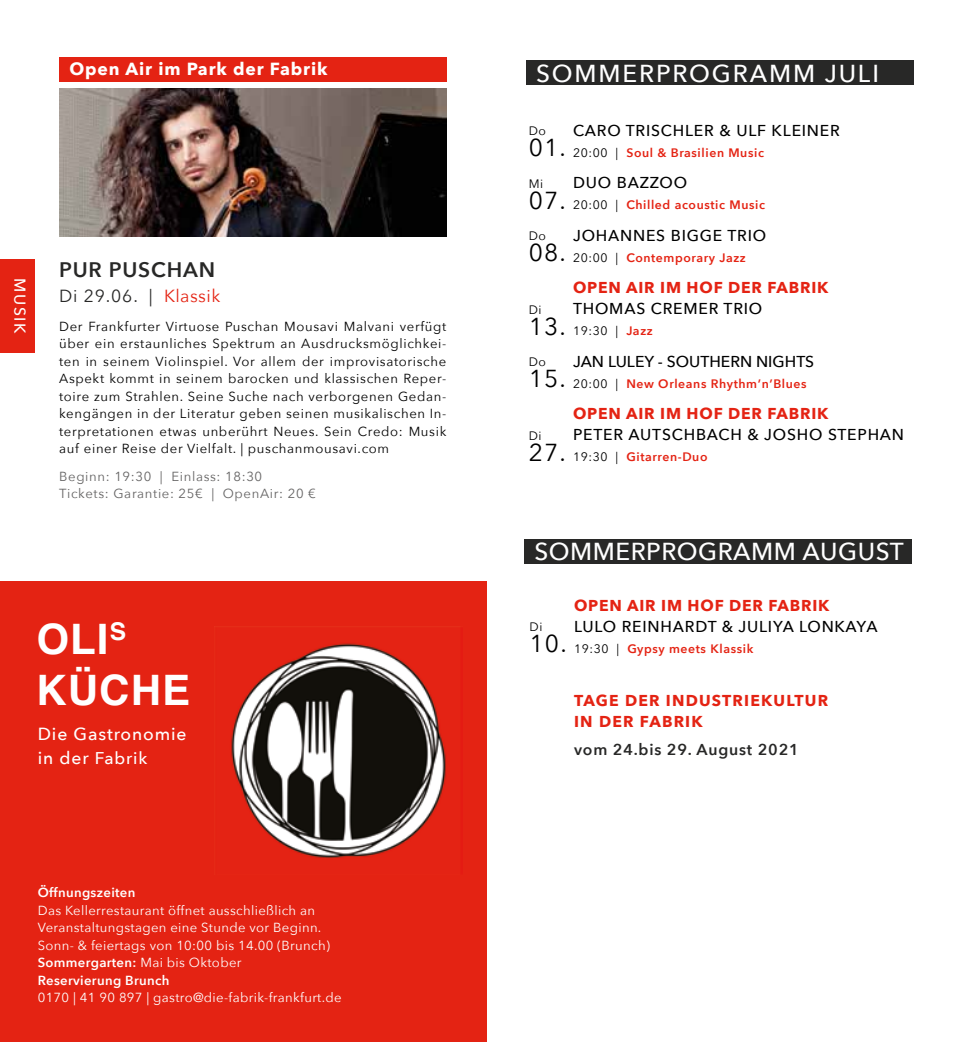
<style>
.page{position:relative;width:973px;height:1042px;background:#fff}
.page>*{position:absolute;margin:0;border:0;box-sizing:border-box;transform-origin:0 0}
.t1{font:700 42px/50.4px "Helvetica";letter-spacing:.025em;color:#fff}
.t2{font:24.5px "Avenir Next";letter-spacing:.05em;color:#000}
.t3{font:500 24.5px "Avenir Next";letter-spacing:.02em;color:#fff}
.t4{font:500 24.5px "Avenir Next";letter-spacing:.075em;color:#fff}
.t5{font:600 21px "Avenir Next";letter-spacing:.04em;color:#282827}
.t6{font:700 17.5px "Avenir Next";letter-spacing:.05em;color:#fff}
.t7{font:500 17.5px "Avenir Next";letter-spacing:.05em;color:#fff}
.t8{font:17.5px "Avenir Next";color:#282827}
.t9{font:17.5px "Avenir Next";letter-spacing:.025em;color:#e42313}
.t10{font:500 16.97px "Avenir Next";letter-spacing:.05em;color:#fff}
.t11{font:500 15.75px "Avenir Next";letter-spacing:.05em;color:#000}
.t12{font:700 15.75px "Avenir Next";letter-spacing:.05em;color:#e42313}
.t13{font:700 15.75px/21px "Avenir Next";letter-spacing:.075em;color:#e42313}
.t14{font:500 15.75px "Avenir Next";color:#000}
.t15{font:600 15.75px "Avenir Next";letter-spacing:.05em;color:#282827}
.t16{font:500 15.75px "Avenir Next";letter-spacing:.1em;color:#fff}
.t17{font:13.12px/17.5px "Avenir Next";letter-spacing:.05em;color:#000;text-align:justify}
.t18{font:13.12px/17.5px "Avenir Next";letter-spacing:.025em;color:#fff}
.t19{font:13.12px/17.5px "Avenir Next";letter-spacing:.05em;color:#646363}
.t20{font:600 13.12px "Avenir Next";letter-spacing:.025em;color:#fff}
.t21{font:600 12.25px "Avenir Next";letter-spacing:.05em;color:#e42313}
.t22{font:12.25px "Avenir Next";letter-spacing:.05em;color:#000}
.s1{font-size:17.5px}
.s2{font-weight:600}
.s3{font-weight:400;color:#000}
.s4{font-weight:600;color:#e42313}
</style>
<div class="page">
<div style="left:526px;top:60px;width:387px;height:25px;background:#282827"></div>
<div style="left:524px;top:539px;width:387px;height:25px;background:#282827"></div>
<div style="left:0;top:259px;width:35px;height:93px;background:#e42313"></div>
<div style="left:60px;top:57px;width:386px;height:25px;background:#e42313"></div>
<img style="left:59px;top:88px;width:387px;height:149px">
<div style="left:0;top:582px;width:486px;height:460px;background:#e42313"></div>
<img style="left:214px;top:626px;width:232px;height:233px">
<h3 class="t6" style="left:69px;top:54px;width:259px">Open Air im Park der Fabrik</h3>
<p class="t16" style="left:34px;top:278px;width:57px;rotate:90deg">MUSIK</p>
<h3 class="t5" style="left:59px;top:252px;width:157px">PUR PUSCHAN</h3>
<h3 class="t8" style="left:59px;top:281px;width:80px">Di 29.06.</h3>
<h3 class="t9" style="left:164px;top:281px;width:58px">Klassik</h3>
<p class="t17" style="left:59px;top:317px;width:388px">Der Frankfurter Virtuose Puschan Mousavi Malvani verfügt über ein erstaunliches Spektrum an Ausdrucksmöglichkei&shy;ten in seinem Violinspiel. Vor allem der improvisatorische Aspekt kommt in seinem barocken und klassischen Reper&shy;toire zum Strahlen. Seine Suche nach verborgenen Gedan&shy;kengängen in der Literatur geben seinen musikalischen In&shy;terpretationen etwas unberührt Neues. Sein Credo: Musik auf einer Reise der Vielfalt. | puschanmousavi.com</p>
<p class="t19" style="left:59px;top:467px;width:258px">Beginn: 19:30 | Einlass: 18:30<br>Tickets: Garantie: 25€ | OpenAir: 20 €</p>
<h1 class="t1" style="left:36px;top:615px;width:155px">OLI<sup>S<br></sup>KÜCHE</h1>
<h3 class="t7" style="left:38px;top:719px;width:150px">Die Gastronomie</h3>
<p class="t10" style="left:38px;top:744px;width:111px"><span class="s1">in der</span> Fabrik</p>
<p class="t20" style="left:38px;top:881px;width:99px">Öffnungszeiten</p>
<p class="t18" style="left:38px;top:900px;width:294px">Das Kellerrestaurant öffnet ausschließlich an Veranstaltungstagen eine Stunde vor Beginn.<br>Sonn- &amp; feiertags von 10:00 bis 14.00 (Brunch)<br><span class="s2">Sommergarten:</span> Mai bis Oktober<br><span class="s2">Reservierung Brunch</span></p>
<p class="t18" style="left:38px;top:988px;width:305px">0170 | 41 90 897 | gastro@die-fabrik-frankfurt.de</p>
<h2 class="t4" style="left:536px;top:52px;width:344px">SOMMERPROGRAMM JULI</h2>
<p class="t22" style="left:528px;top:121px;width:19px">Do</p>
<h2 class="t2" style="left:528px;top:127px;width:39px">01.</h2>
<p class="t22" style="left:528px;top:173px;width:16px">Mi</p>
<h2 class="t2" style="left:528px;top:180px;width:39px">07.</h2>
<p class="t22" style="left:528px;top:226px;width:19px">Do</p>
<h2 class="t2" style="left:528px;top:232px;width:39px">08.</h2>
<p class="t22" style="left:528px;top:299px;width:14px">Di</p>
<h2 class="t2" style="left:528px;top:306px;width:39px">13.</h2>
<p class="t22" style="left:528px;top:352px;width:19px">Do</p>
<h2 class="t2" style="left:528px;top:358px;width:39px">15.</h2>
<p class="t22" style="left:528px;top:425px;width:14px">Di</p>
<h2 class="t2" style="left:528px;top:432px;width:39px">27.</h2>
<p class="t11" style="left:573px;top:117px;width:268px">CARO TRISCHLER &amp; ULF KLEINER</p>
<p class="t21" style="left:573px;top:142px;width:192px"><span class="s3">20:00 |</span> Soul &amp; Brasilien Music</p>
<p class="t11" style="left:573px;top:169px;width:115px">DUO BAZZOO</p>
<p class="t21" style="left:573px;top:195px;width:193px"><span class="s3">20:00 |</span> Chilled acoustic Music</p>
<p class="t11" style="left:573px;top:222px;width:194px">JOHANNES BIGGE TRIO</p>
<p class="t21" style="left:573px;top:247px;width:174px"><span class="s3">20:00 |</span> Contemporary Jazz</p>
<p class="t12" style="left:573px;top:274px;width:257px">OPEN AIR IM HOF DER FABRIK</p>
<p class="t11" style="left:573px;top:296px;width:190px">THOMAS CREMER TRIO</p>
<p class="t22" style="left:573px;top:321px;width:81px">19:30 | <span class="s4">Jazz</span></p>
<p class="t14" style="left:573px;top:348px;width:242px">JAN LULEY - SOUTHERN NIGHTS</p>
<p class="t21" style="left:573px;top:373px;width:235px"><span class="s3">20:00 |</span> New Orleans Rhythm’n’Blues</p>
<p class="t12" style="left:573px;top:400px;width:257px">OPEN AIR IM HOF DER FABRIK</p>
<p class="t11" style="left:573px;top:421px;width:332px">PETER AUTSCHBACH &amp; JOSHO STEPHAN</p>
<p class="t21" style="left:573px;top:447px;width:136px"><span class="s3">19:30 |</span> Gitarren-Duo</p>
<h2 class="t3" style="left:534px;top:531px;width:370px">SOMMERPROGRAMM AUGUST</h2>
<p class="t22" style="left:529px;top:616px;width:14px">Di</p>
<h2 class="t2" style="left:529px;top:622px;width:39px">10.</h2>
<p class="t12" style="left:574px;top:592px;width:257px">OPEN AIR IM HOF DER FABRIK</p>
<p class="t11" style="left:574px;top:613px;width:305px">LULO REINHARDT &amp; JULIYA LONKAYA</p>
<p class="t21" style="left:574px;top:638px;width:181px"><span class="s3">19:30 |</span> Gypsy meets Klassik</p>
<p class="t13" style="left:574px;top:689px;width:255px">TAGE DER INDUSTRIEKULTUR<br>IN DER FABRIK</p>
<p class="t15" style="left:574px;top:736px;width:226px">vom 24.bis 29. August 2021</p>
</div>
